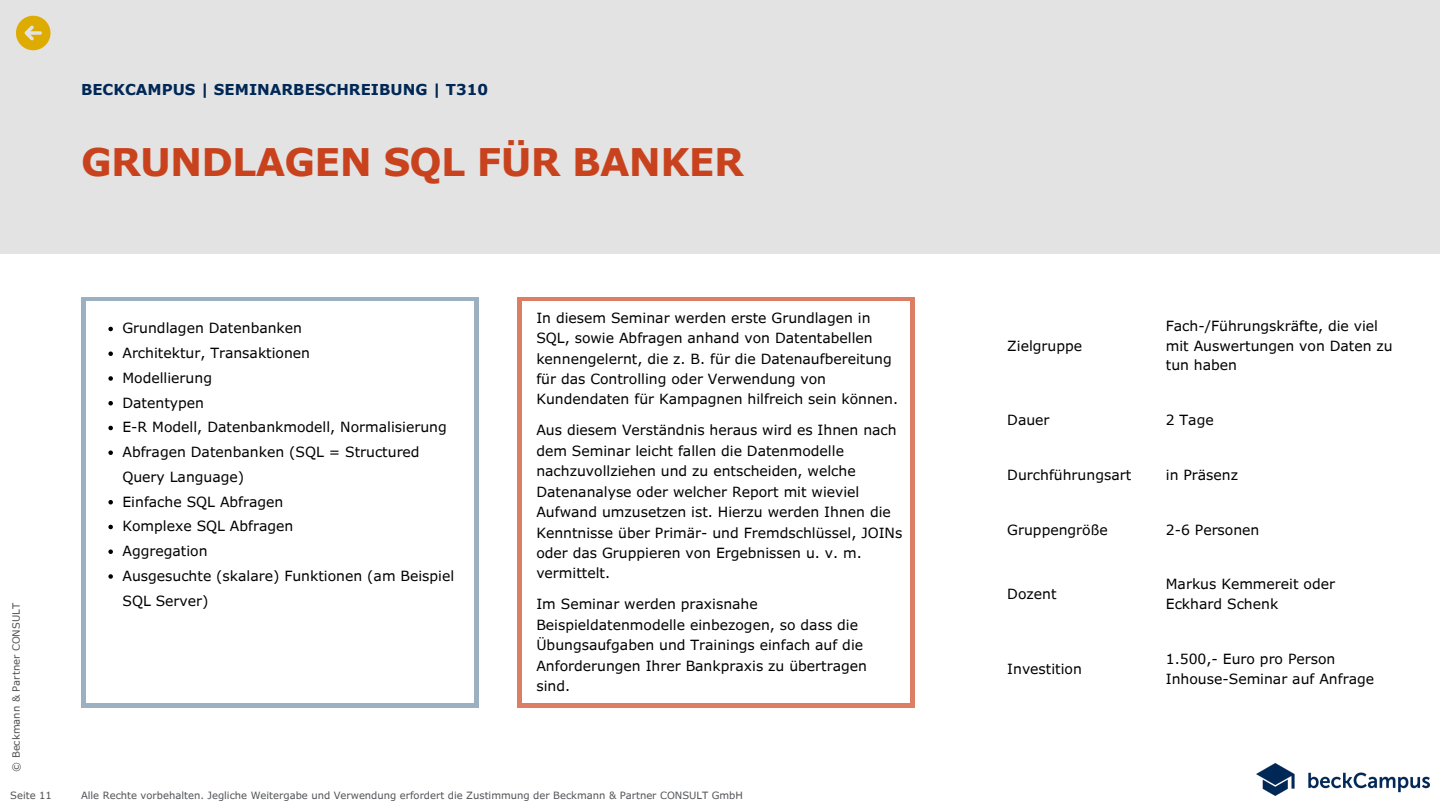
<style>
.page{position:relative;width:1440px;height:810px;background:#fff}
.page>*{position:absolute;margin:0;border:0;box-sizing:border-box;transform-origin:0 0}
.t1{font:700 38px "Verdana Pro";letter-spacing:-.02em;color:#c8431d}
.t2{font:700 15px "Verdana Pro";color:#002856}
.t3{font:14px/20.4px "Verdana Pro";color:#000}
.t4{font:10px "Verdana Pro";color:#515356}
</style>
<div class="page">
<div style="left:0;top:0;width:1440px;height:253px;background:#e3e3e3"></div>
<div style="left:81px;top:297px;width:397px;height:411px;background:#9bb0c0"></div>
<div style="left:86px;top:301px;width:387px;height:402px;background:#fff"></div>
<div style="left:517px;top:297px;width:397px;height:411px;background:#dc7e63"></div>
<div style="left:522px;top:301px;width:388px;height:402px;background:#fff"></div>
<svg style="left:16px;top:16px;width:34px;height:34px"></svg>
<svg style="left:108px;top:327px;width:5px;height:4px"></svg>
<svg style="left:108px;top:351px;width:5px;height:5px"></svg>
<svg style="left:108px;top:376px;width:5px;height:5px"></svg>
<svg style="left:108px;top:401px;width:5px;height:4px"></svg>
<svg style="left:108px;top:426px;width:5px;height:4px"></svg>
<svg style="left:108px;top:450px;width:5px;height:5px"></svg>
<svg style="left:108px;top:500px;width:5px;height:4px"></svg>
<svg style="left:108px;top:525px;width:5px;height:4px"></svg>
<svg style="left:108px;top:549px;width:5px;height:5px"></svg>
<svg style="left:108px;top:574px;width:5px;height:5px"></svg>
<img style="left:1257px;top:764px;width:172px;height:31px">
<p class="t2" style="left:81px;top:79px;width:409px">BECKCAMPUS | SEMINARBESCHREIBUNG | T310</p>
<p class="t1" style="left:81px;top:138px;width:664px">GRUNDLAGEN SQL FÜR BANKER</p>
<p class="t4" style="left:10px;top:772px;width:170px;rotate:-90deg">© Beckmann &amp; Partner CONSULT</p>
<p class="t4" style="left:10px;top:789px;width:43px">Seite 11</p>
<p class="t3" style="left:122px;top:318px;width:181px">Grundlagen Datenbanken</p>
<p class="t3" style="left:122px;top:342px;width:189px">Architektur, Transaktionen</p>
<p class="t3" style="left:122px;top:367px;width:91px">Modellierung</p>
<p class="t3" style="left:122px;top:392px;width:83px">Datentypen</p>
<p class="t3" style="left:122px;top:417px;width:326px">E-R Modell, Datenbankmodell, Normalisierung</p>
<p class="t3" style="left:122px;top:439px;width:299px;line-height:24.8px">Abfragen Datenbanken (SQL = Structured<br>Query Language)</p>
<p class="t3" style="left:122px;top:491px;width:163px">Einfache SQL Abfragen</p>
<p class="t3" style="left:122px;top:516px;width:172px">Komplexe SQL Abfragen</p>
<p class="t3" style="left:122px;top:540px;width:87px">Aggregation</p>
<p class="t3" style="left:122px;top:563px;width:333px;line-height:24.8px">Ausgesuchte (skalare) Funktionen (am Beispiel<br>SQL Server)</p>
<p class="t3" style="left:536px;top:307px;width:363px">In diesem Seminar werden erste Grundlagen in SQL, sowie Abfragen anhand von Datentabellen kennengelernt, die z. B. für die Datenaufbereitung für das Controlling oder Verwendung von Kundendaten für Kampagnen hilfreich sein können.</p>
<p class="t3" style="left:536px;top:420px;width:367px">Aus diesem Verständnis heraus wird es Ihnen nach dem Seminar leicht fallen die Datenmodelle nachzuvollziehen und zu entscheiden, welche Datenanalyse oder welcher Report mit wieviel Aufwand umzusetzen ist. Hierzu werden Ihnen die Kenntnisse über Primär- und Fremdschlüssel, JOINs oder das Gruppieren von Ergebnissen u. v. m. vermittelt.</p>
<p class="t3" style="left:536px;top:593px;width:332px">Im Seminar werden praxisnahe Beispieldatenmodelle einbezogen, so dass die Übungsaufgaben und Trainings einfach auf die Anforderungen Ihrer Bankpraxis zu übertragen sind.</p>
<p class="t4" style="left:81px;top:789px;width:664px">Alle Rechte vorbehalten. Jegliche Weitergabe und Verwendung erfordert die Zustimmung der Beckmann &amp; Partner CONSULT GmbH</p>
<p class="t3" style="left:1007px;top:335px;width:76px">Zielgruppe</p>
<p class="t3" style="left:1166px;top:316px;width:228px;line-height:19.5px">Fach-/Führungskräfte, die viel mit Auswertungen von Daten zu tun haben</p>
<p class="t3" style="left:1007px;top:409px;width:44px">Dauer</p>
<p class="t3" style="left:1166px;top:409px;width:49px">2 Tage</p>
<p class="t3" style="left:1007px;top:464px;width:125px">Durchführungsart</p>
<p class="t3" style="left:1166px;top:464px;width:74px">in Präsenz</p>
<p class="t3" style="left:1007px;top:519px;width:102px">Gruppengröße</p>
<p class="t3" style="left:1166px;top:519px;width:95px">2-6 Personen</p>
<p class="t3" style="left:1007px;top:583px;width:51px">Dozent</p>
<p class="t3" style="left:1007px;top:658px;width:76px">Investition</p>
<p class="t3" style="left:1166px;top:574px;width:171px">Markus Kemmereit oder</p>
<p class="t3" style="left:1166px;top:593px;width:114px">Eckhard Schenk</p>
<p class="t3" style="left:1166px;top:649px;width:171px">1.500,- Euro pro Person</p>
<p class="t3" style="left:1166px;top:668px;width:210px">Inhouse-Seminar auf Anfrage</p>
</div>
